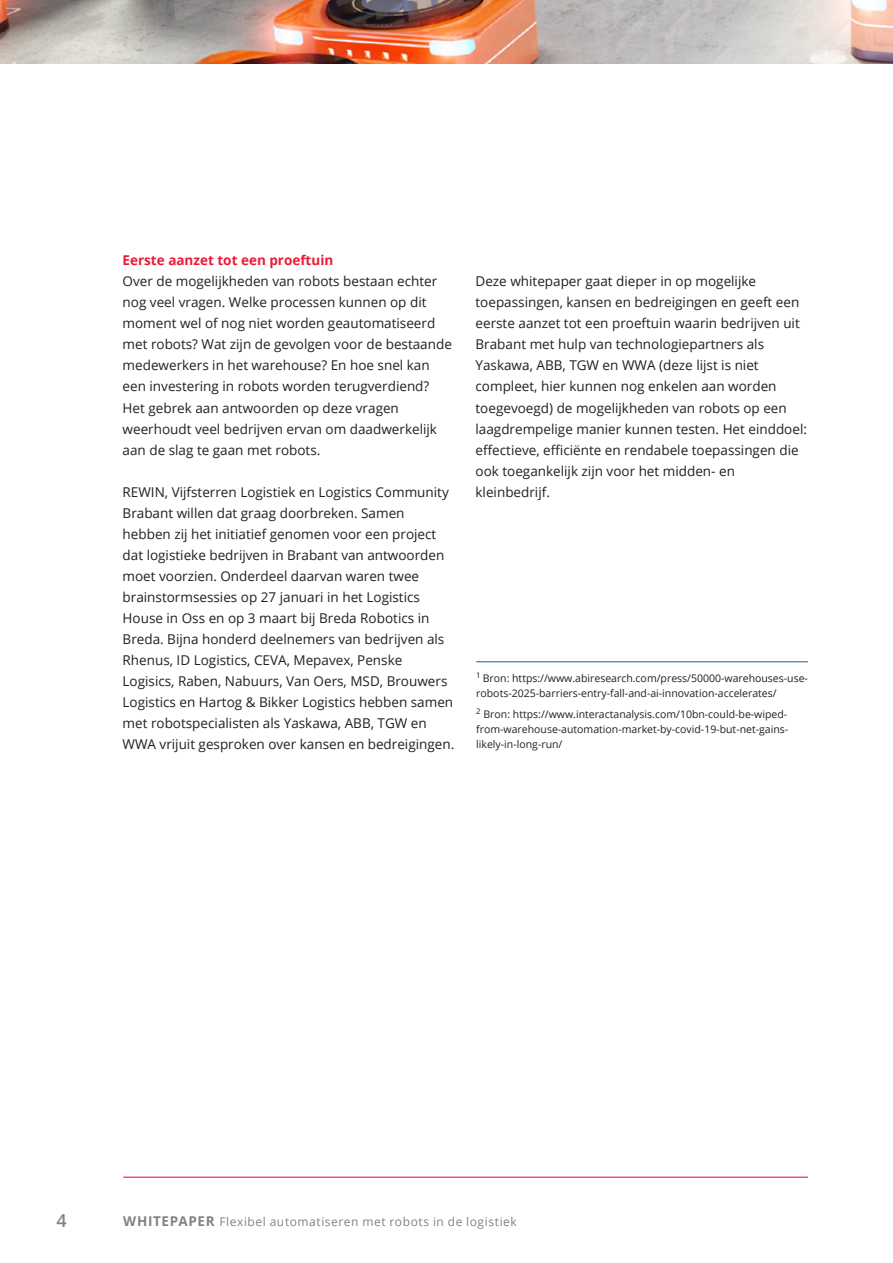
<style>
.page{position:relative;width:893px;height:1263px;background:#fff}
.page>*{position:absolute;margin:0;border:0;box-sizing:border-box;transform-origin:0 0}
.t1{font:600 18px "Open Sans";color:#808285}
.t2{font:13.5px/21px "Open Sans";color:#231f20}
.t3{font:700 13.5px "Open Sans";color:#ed1a38}
.t4{font:12px "Open Sans";letter-spacing:.045em;color:#808285}
.t5{font:10.5px/15px "Open Sans";color:#231f20}
.s1{font-weight:700;font-size:13.5px}
</style>
<div class="page">
<img style="left:0;top:0;width:893px;height:64px">
<hr style="left:476px;top:661px;width:332px;height:1px;background:#175d9e">
<hr style="left:123px;top:1176px;width:685px;height:2px;background:#ed1a38">
<p class="t3" style="left:123px;top:251px;width:212px">Eerste aanzet tot een proeftuin</p>
<p class="t2" style="left:123px;top:271px;width:331px">Over de mogelijkheden van robots bestaan echter nog veel vragen. Welke processen kunnen op dit moment wel of nog niet worden geautomatiseerd met robots? Wat zijn de gevolgen voor de bestaande medewerkers in het warehouse? En hoe snel kan een investering in robots worden terugverdiend?<br>Het gebrek aan antwoorden op deze vragen weerhoudt veel bedrijven ervan om daadwerkelijk aan de slag te gaan met robots.</p>
<p class="t2" style="left:123px;top:481px;width:333px">REWIN, Vijfsterren Logistiek en Logistics Community Brabant willen dat graag doorbreken. Samen hebben zij het initiatief genomen voor een project dat logistieke bedrijven in Brabant van antwoorden moet voorzien. Onderdeel daarvan waren twee brainstormsessies op 27 januari in het Logistics House in Oss en op 3 maart bij Breda Robotics in Breda. Bijna honderd deelnemers van bedrijven als Rhenus, ID Logistics, CEVA, Mepavex, Penske Logisics, Raben, Nabuurs, Van Oers, MSD, Brouwers Logistics en Hartog &amp; Bikker Logistics hebben samen met robotspecialisten als Yaskawa, ABB, TGW en WWA vrijuit gesproken over kansen en bedreigingen.</p>
<p class="t2" style="left:476px;top:271px;width:333px">Deze whitepaper gaat dieper in op mogelijke toepassingen, kansen en bedreigingen en geeft een eerste aanzet tot een proeftuin waarin bedrijven uit Brabant met hulp van technologiepartners als Yaskawa, ABB, TGW en WWA (deze lijst is niet compleet, hier kunnen nog enkelen aan worden toegevoegd) de mogelijkheden van robots op een laagdrempelige manier kunnen testen. Het einddoel: effectieve, efficiënte en rendabele toepassingen die ook toegankelijk zijn voor het midden- en kleinbedrijf.</p>
<p class="t5" style="left:476px;top:671px;width:333px"><sup>1</sup> Bron: https://www.abiresearch.com/press/50000-warehouses-use&shy;robots-2025-barriers-entry-fall-and-ai-innovation-accelerates/</p>
<p class="t5" style="left:476px;top:707px;width:313px;text-align:justify"><sup>2</sup> Bron: https://www.interactanalysis.com/10bn-could-be-wiped&shy;from-warehouse-automation-market-by-covid-19-but-net-gains&shy;likely-in-long-run/</p>
<h1 class="t1" style="left:57px;top:1208px;width:12px">4</h1>
<p class="t4" style="left:123px;top:1213px;width:395px"><span class="s1">WHITEPAPER</span> Flexibel automatiseren met robots in de logistiek</p>
</div>
